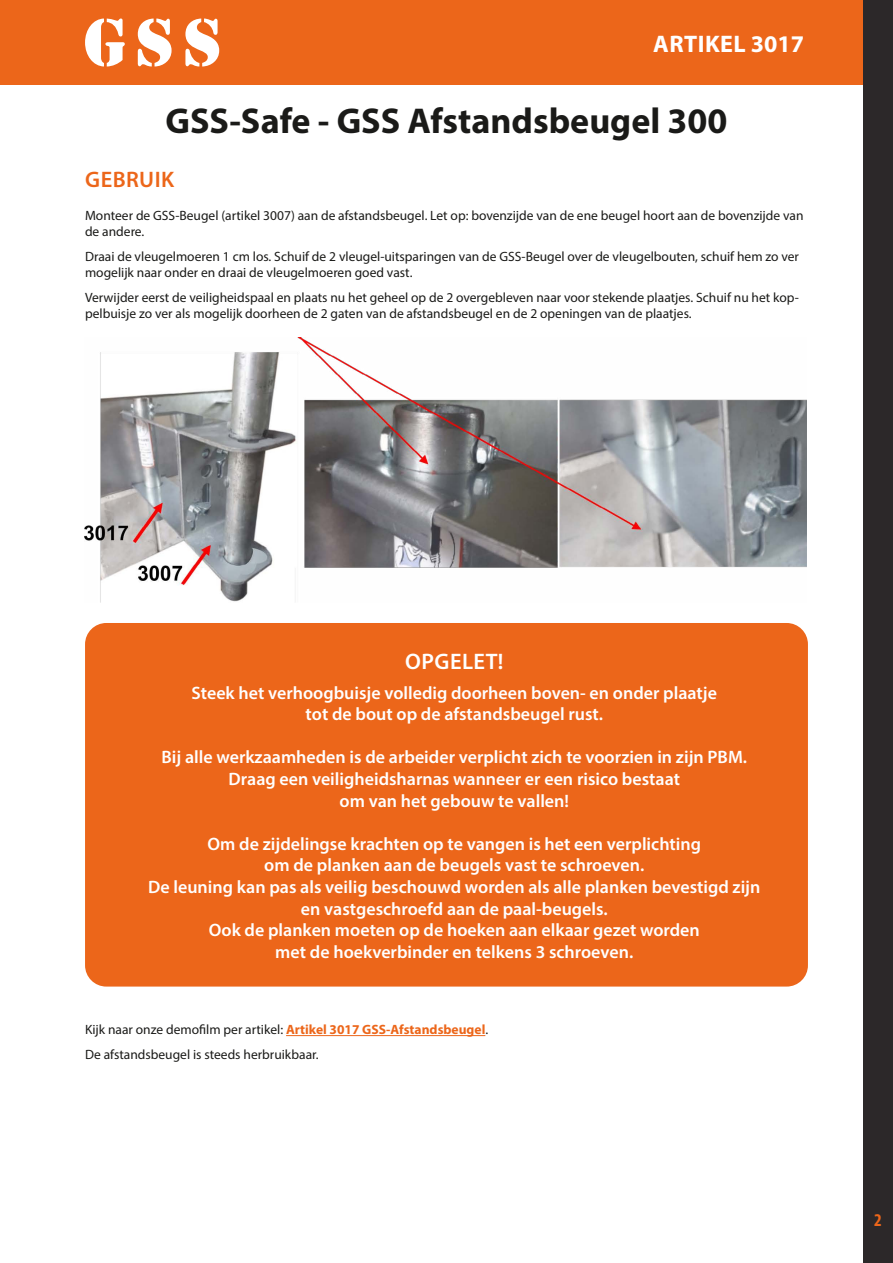
<style>
.page{position:relative;width:893px;height:1263px;background:#fff}
.page>*{position:absolute;margin:0;border:0;box-sizing:border-box;transform-origin:0 0}
.t1{font:700 36px "Myriad Pro";color:#1a1a18}
.t2{font:700 24px "Myriad Pro";letter-spacing:.02em;color:#fff}
.t3{font:600 22.5px "Myriad Pro";letter-spacing:.02em;color:#fff}
.t4{font:600 22.5px "Myriad Pro";letter-spacing:.02em;color:#ec661a}
.t5{font:600 18px/21.6px "Myriad Pro";color:#fff;text-align:center}
.t6{font:700 condensed 18px "Myriad Pro";color:#ec661a}
.t7{font:13.5px/16.2px "Myriad Pro";color:#1a1a18}
.s1{font-weight:700;color:#ec661a}
</style>
<div class="page">
<div style="left:0;top:0;width:893px;height:85px;background:#ec661a"></div>
<div style="left:863px;top:0;width:30px;height:1263px;background:#2c2829"></div>
<hr style="left:286px;top:1035px;width:199px;height:1px;background:#ec661a">
<svg style="left:85px;top:19px;width:40px;height:48px"></svg>
<svg style="left:138px;top:19px;width:34px;height:48px"></svg>
<svg style="left:185px;top:19px;width:34px;height:48px"></svg>
<div style="left:85px;top:623px;width:723px;height:363px;background:#ec661a;border-radius:21px"></div>
<img style="left:84px;top:338px;width:723px;height:265px">
<h2 class="t2" style="left:653px;top:28px;width:153px">ARTIKEL 3017</h2>
<h1 class="t1" style="left:165px;top:98px;width:563px">GSS-Safe - GSS Afstandsbeugel 300</h1>
<h3 class="t4" style="left:85px;top:165px;width:90px">GEBRUIK</h3>
<p class="t7" style="left:85px;top:207px;width:720px">Monteer de GSS-Beugel (artikel 3007) aan de afstandsbeugel. Let op: bovenzijde van de ene beugel hoort aan de bovenzijde van de andere.</p>
<p class="t7" style="left:85px;top:248px;width:715px">Draai de vleugelmoeren 1 cm los. Schuif de 2 vleugel-uitsparingen van de GSS-Beugel over de vleugelbouten, schuif hem zo ver mogelijk naar onder en draai de vleugelmoeren goed vast.</p>
<p class="t7" style="left:85px;top:289px;width:715px">Verwijder eerst de veiligheidspaal en plaats nu het geheel op de 2 overgebleven naar voor stekende plaatjes. Schuif nu het kop&shy;pelbuisje zo ver als mogelijk doorheen de 2 gaten van de afstandsbeugel en de 2 openingen van de plaatjes.</p>
<h3 class="t3" style="left:405px;top:647px;width:100px">OPGELET!</h3>
<h3 class="t5" style="left:192px;top:681px;width:527px">Steek het verhoogbuisje volledig doorheen boven- en onder plaatje tot de bout op de afstandsbeugel rust.</h3>
<h3 class="t5" style="left:162px;top:746px;width:587px">Bij alle werkzaamheden is de arbeider verplicht zich te voorzien in zijn PBM.<br>Draag een veiligheidsharnas wanneer er een risico bestaat<br>om van het gebouw te vallen!</h3>
<p class="t5" style="left:148px;top:832px;width:614px">Om de zijdelingse krachten op te vangen is het een verplichting<br>om de planken aan de beugels vast te schroeven.<br>De leuning kan pas als veilig beschouwd worden als alle planken bevestigd zijn en vastgeschroefd aan de paal-beugels.<br>Ook de planken moeten op de hoeken aan elkaar gezet worden<br>met de hoekverbinder en telkens 3 schroeven.</p>
<p class="t7" style="left:85px;top:1017px;width:405px;line-height:24.8px">Kijk naar onze demofilm per artikel: <span class="s1">Artikel 3017 GSS-Afstandsbeugel</span>.<br>De afstandsbeugel is steeds herbruikbaar.</p>
<h3 class="t6" style="left:874px;top:1209px;width:9px">2</h3>
</div>
